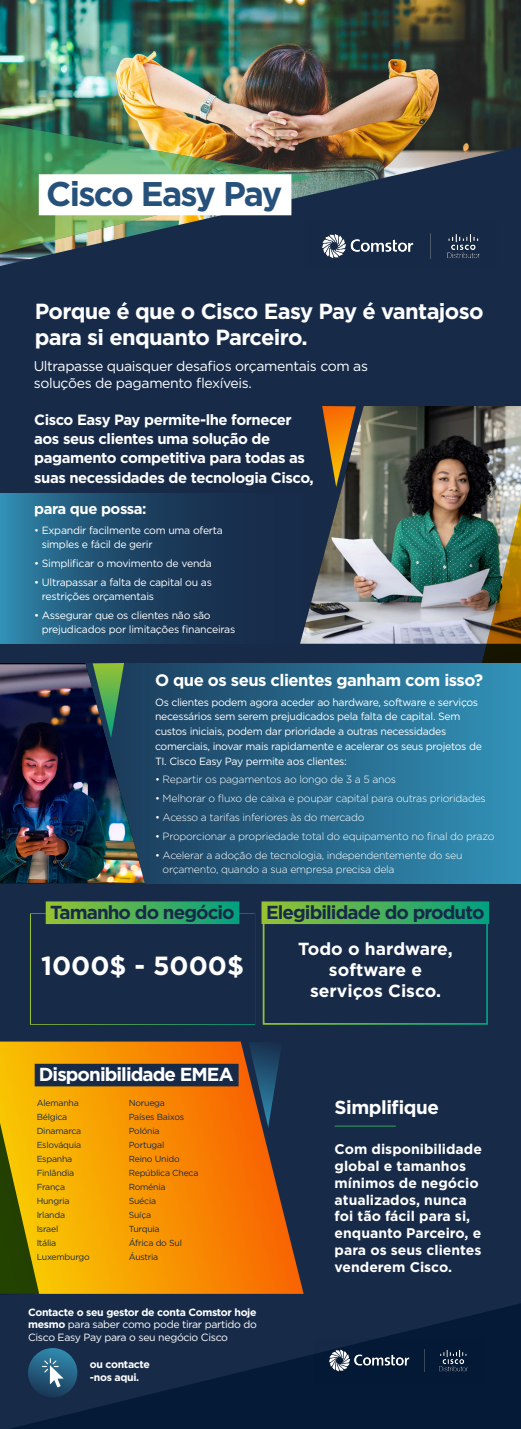
<style>
.page{position:relative;width:521px;height:1429px;background:#172b49}
.page>*{position:absolute;margin:0;border:0;box-sizing:border-box;transform-origin:0 0}
.t1{font:700 34.21px "Gotham";letter-spacing:-.05em;color:#25517b}
.t2{font:700 26.25px "Gotham";color:#fff}
.t3{font:700 21.88px/26.2px "Gotham";letter-spacing:-.03em;color:#fff}
.t4{font:700 18.81px "Gotham";letter-spacing:-.05em;color:#172b49}
.t5{font:700 18.81px "Gotham";letter-spacing:-.05em;color:#fff}
.t6{font:700 18.81px "Gotham";letter-spacing:-.025em;color:#fff}
.t7{font:700 17.5px/21px "Gotham";color:#fff;text-align:center}
.t8{font:700 16.62px "Gotham";letter-spacing:-.03em;color:#fff}
.t9{font:700 14.88px/19.2px "Gotham";letter-spacing:-.03em;color:#fff}
.t10{font:700 14px/16.8px "Gotham";color:#fff}
.t11{font:14px/17.5px "Gotham";letter-spacing:-.025em;color:#fff}
.t12{font:10.5px/14.9px "Gotham";letter-spacing:-.03em;color:#fff}
.t13{font:300 10.5px/14px "Gotham";letter-spacing:-.025em;color:#fff}
.t14{font:700 10.5px/12.6px "Gotham";letter-spacing:-.03em;color:#fff}
.t15{font:8.75px/14px "Gotham";letter-spacing:-.025em;color:#172b49}
.s1{font-weight:300}
.s2{font-weight:700}
</style>
<div class="page">
<img style="left:0;top:0;width:521px;height:146px">
<img style="left:0;top:146px;width:521px;height:120px">
<img style="left:0;top:122px;width:313px;height:134px">
<div style="left:39px;top:174px;width:252px;height:41px;background:#fff"></div>
<img style="left:306px;top:221px;width:191px;height:45px">
<svg style="left:0;top:1041px;width:304px;height:253px;background:#e38808"></svg>
<svg style="left:0;top:1086px;width:39px;height:209px;background:#9f8c01"></svg>
<svg style="left:249px;top:1041px;width:33px;height:86px"></svg>
<hr style="left:335px;top:1125px;width:61px;height:1px;background:#fff">
<div style="left:35px;top:1064px;width:204px;height:22px;background:#172b49"></div>
<div style="left:46px;top:901px;width:193px;height:23px;background:linear-gradient(to right,#97c232,#02a081)"></div>
<svg style="left:0;top:494px;width:195px;height:150px;background:#225879"></svg>
<img style="left:300px;top:406px;width:221px;height:238px">
<img style="left:475px;top:494px;width:46px;height:169px">
<svg style="left:322px;top:406px;width:34px;height:81px"></svg>
<div style="left:261px;top:901px;width:228px;height:23px;background:linear-gradient(to right,#98c232,#02a181)"></div>
<svg style="left:11px;top:1303px;width:510px;height:126px"></svg>
<img style="left:314px;top:1338px;width:168px;height:44px">
<svg style="left:145px;top:663px;width:376px;height:220px;background:#276a8c"></svg>
<img style="left:0;top:664px;width:145px;height:219px">
<svg style="left:93px;top:663px;width:31px;height:75px;background:#43764e"></svg>
<h1 class="t1" style="left:46px;top:172px;width:237px">Cisco Easy Pay</h1>
<h3 class="t3" style="left:35px;top:298px;width:450px">Porque é que o Cisco Easy Pay é vantajoso para si enquanto Parceiro.</h3>
<h3 class="t11" style="left:34px;top:357px;width:336px">Ultrapasse quaisquer desafios orçamentais com as soluções de pagamento flexíveis.</h3>
<h3 class="t9" style="left:34px;top:410px;width:281px">Cisco Easy Pay permite-lhe fornecer aos seus clientes uma solução de pagamento competitiva para todas as suas necessidades de tecnologia Cisco,</h3>
<h3 class="t9" style="left:34px;top:499px;width:114px">para que possa:</h3>
<p class="t12" style="left:42px;top:523px;width:183px;line-height:14px;text-indent:-8px"><span class="s1">•</span> Expandir facilmente com uma oferta simples e fácil de gerir</p>
<p class="t12" style="left:34px;top:556px;width:179px">• Simplificar o movimento de venda</p>
<p class="t12" style="left:42px;top:575px;width:172px;line-height:14px;text-indent:-8px">• Ultrapassar a falta de capital ou as restrições orçamentais</p>
<p class="t12" style="left:42px;top:608px;width:195px;line-height:14px;text-indent:-8px">• Assegurar que os clientes não são prejudicados por limitações financeiras</p>
<h3 class="t8" style="left:155px;top:669px;width:330px">O que os seus clientes ganham com isso?</h3>
<p class="t12" style="left:155px;top:694px;width:328px">Os clientes podem agora aceder ao hardware, software e serviços necessários sem serem prejudicados pela falta de capital. Sem custos iniciais, podem dar prioridade a outras necessidades comerciais, inovar mais rapidamente e acelerar os seus projetos de TI. Cisco Easy Pay permite aos clientes:</p>
<p class="t13" style="left:155px;top:772px;width:242px">• Repartir os pagamentos ao longo de 3 a 5 anos</p>
<p class="t13" style="left:155px;top:791px;width:332px">• Melhorar o fluxo de caixa e poupar capital para outras prioridades</p>
<p class="t13" style="left:155px;top:810px;width:211px">• Acesso a tarifas inferiores às do mercado</p>
<p class="t13" style="left:155px;top:829px;width:341px">• Proporcionar a propriedade total do equipamento no final do prazo</p>
<p class="t13" style="left:163px;top:848px;width:301px;text-indent:-8px">• Acelerar a adoção de tecnologia, independentemente do seu orçamento, quando a sua empresa precisa dela</p>
<h3 class="t4" style="left:50px;top:900px;width:186px">Tamanho do negócio</h3>
<h2 class="t2" style="left:41px;top:948px;width:204px">1000$ - 5000$</h2>
<h3 class="t4" style="left:266px;top:900px;width:220px">Elegibilidade do produto</h3>
<h3 class="t7" style="left:298px;top:938px;width:156px">Todo o hardware, software e serviços Cisco.</h3>
<h3 class="t5" style="left:39px;top:1062px;width:196px">Disponibilidade EMEA</h3>
<p class="t15" style="left:37px;top:1095px;width:55px">Alemanha<br>Bélgica<br>Dinamarca<br>Eslováquia<br>Espanha<br>Finlândia<br>França<br>Hungria<br>Irlanda<br>Israel<br>Itália<br>Luxemburgo</p>
<p class="t15" style="left:129px;top:1095px;width:71px">Noruega<br>Países Baixos<br>Polónia<br>Portugal<br>Reino Unido<br>República Checa<br>Roménia<br>Suécia<br>Suíça<br>Turquia<br>África do Sul<br>Áustria</p>
<p class="t12" style="left:28px;top:1305px;width:230px;line-height:12.6px;text-align:justify"><span class="s2">Contacte o seu gestor de conta Comstor hoje mesmo</span> para saber como pode tirar partido do Cisco Easy Pay para o seu negócio Cisco</p>
<p class="t14" style="left:90px;top:1358px;width:62px">ou contacte -nos aqui.</p>
<h3 class="t6" style="left:335px;top:1094px;width:106px">Simplifique</h3>
<h3 class="t10" style="left:335px;top:1141px;width:149px">Com disponibilidade global e tamanhos mínimos de negócio atualizados, nunca foi tão fácil para si, enquanto Parceiro, e para os seus clientes venderem Cisco.</h3>
</div>
